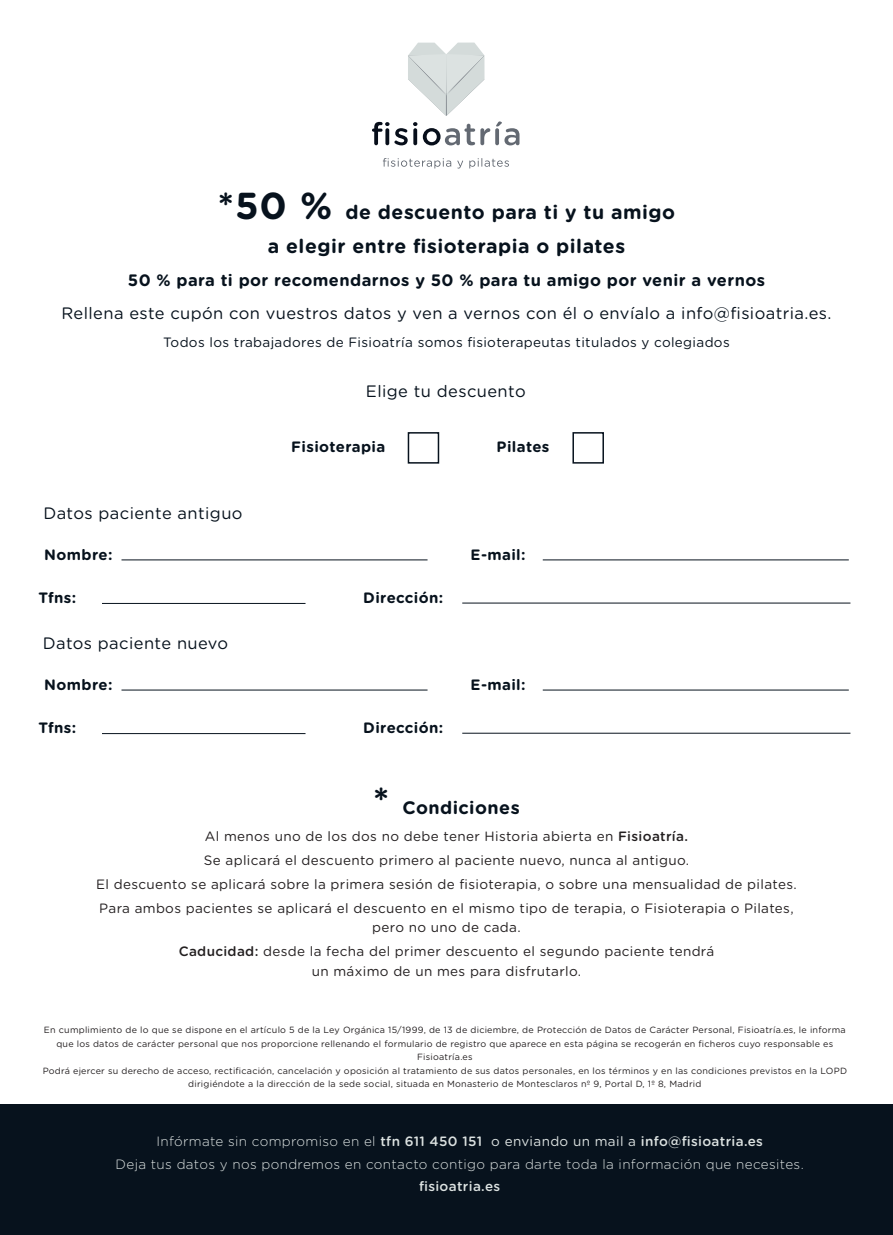
<style>
.page{position:relative;width:893px;height:1235px;background:#fff}
.page>*{position:absolute;margin:0;border:0;box-sizing:border-box;transform-origin:0 0}
.t1{font:700 19.5px/33px "Gotham Rounded";letter-spacing:.025em;color:#07121d;text-align:center}
.t2{font:700 18px "Gotham Rounded";letter-spacing:.025em;color:#07121d}
.t3{font:16.5px "Gotham Rounded";letter-spacing:.025em;color:#07121d}
.t4{font:700 16.5px "Gotham Rounded";letter-spacing:.025em;color:#07121d}
.t5{font:700 15px "Gotham Rounded";letter-spacing:.025em;color:#07121d}
.t6{font:13.5px/24px "Gotham Rounded";letter-spacing:.025em;color:#231f20;text-align:center}
.t7{font:300 13.5px/22.5px "Gotham Rounded";letter-spacing:.025em;color:#dce2e1;text-align:center}
.t8{font:13.5px "Gotham Rounded";letter-spacing:.025em;color:#07121d}
.t9{font:500 13.5px "Gotham Rounded";letter-spacing:.025em;color:#dce2e1}
.t10{font:9px/13.5px "Gotham Rounded";letter-spacing:.025em;color:#231f20;text-align:center}
.s1{font-size:37.5px}
.s2{font-weight:500}
.s3{font-weight:400}
</style>
<div class="page">
<svg style="left:383px;top:158px;width:68px;height:10px"></svg>
<svg style="left:457px;top:160px;width:6px;height:8px"></svg>
<svg style="left:469px;top:158px;width:40px;height:10px"></svg>
<svg style="left:372px;top:43px;width:147px;height:102px"></svg>
<div style="left:0;top:1103px;width:893px;height:131px;background:#07121d"></div>
<hr style="left:122px;top:559px;width:306px;height:1px;background:#07121d">
<hr style="left:102px;top:603px;width:203px;height:1px;background:#07121d">
<hr style="left:543px;top:559px;width:306px;height:1px;background:#07121d">
<hr style="left:462px;top:602px;width:388px;height:1px;background:#07121d">
<div style="left:408px;top:432px;width:31px;height:31px;border:2px solid #07121d"></div>
<div style="left:572px;top:432px;width:32px;height:31px;border:2px solid #07121d"></div>
<hr style="left:122px;top:689px;width:306px;height:1px;background:#07121d">
<hr style="left:102px;top:733px;width:203px;height:1px;background:#07121d">
<hr style="left:543px;top:689px;width:306px;height:1px;background:#07121d">
<hr style="left:462px;top:732px;width:388px;height:1px;background:#07121d">
<h1 class="t1" style="left:218px;top:195px;width:459px"><span class="s1">*50 %</span> de descuento para ti y tu amigo a elegir entre fisioterapia o pilates</h1>
<h3 class="t4" style="left:128px;top:267px;width:639px">50 % para ti por recomendarnos y 50 % para tu amigo por venir a vernos</h3>
<h3 class="t3" style="left:61px;top:301px;width:772px">Rellena este cupón con vuestros datos y ven a vernos con él o envíalo a info@fisioatria.es.</h3>
<h3 class="t8" style="left:163px;top:333px;width:568px">Todos los trabajadores de Fisioatría somos fisioterapeutas titulados y colegiados</h3>
<h3 class="t3" style="left:366px;top:379px;width:161px">Elige tu descuento</h3>
<h3 class="t3" style="left:43px;top:501px;width:201px">Datos paciente antiguo</h3>
<h3 class="t5" style="left:44px;top:543px;width:70px">Nombre:</h3>
<h3 class="t5" style="left:38px;top:586px;width:39px">Tfns:</h3>
<h3 class="t3" style="left:43px;top:631px;width:187px">Datos paciente nuevo</h3>
<h3 class="t5" style="left:44px;top:673px;width:70px">Nombre:</h3>
<h3 class="t5" style="left:38px;top:716px;width:39px">Tfns:</h3>
<h3 class="t5" style="left:291px;top:435px;width:96px">Fisioterapia</h3>
<h3 class="t5" style="left:497px;top:435px;width:54px">Pilates</h3>
<h3 class="t5" style="left:363px;top:586px;width:82px">Dirección:</h3>
<h3 class="t5" style="left:471px;top:543px;width:57px">E-mail:</h3>
<h3 class="t5" style="left:363px;top:716px;width:82px">Dirección:</h3>
<h3 class="t5" style="left:471px;top:673px;width:57px">E-mail:</h3>
<h2 class="t2" style="left:373px;top:793px;width:148px"><span class="s1">*</span> Condiciones</h2>
<p class="t6" style="left:96px;top:823px;width:702px">Al menos uno de los dos no debe tener Historia abierta en <span class="s2">Fisioatría.<br></span>Se aplicará el descuento primero al paciente nuevo, nunca al antiguo.<br>El descuento se aplicará sobre la primera sesión de fisioterapia, o sobre una mensualidad de pilates.<br>Para ambos pacientes se aplicará el descuento en el mismo tipo de terapia, o Fisioterapia o Pilates,</p>
<h3 class="t6" style="left:179px;top:914px;width:537px">pero no uno de cada.<br><span class="s2">Caducidad:</span> desde la fecha del primer descuento el segundo paciente tendrá</h3>
<h3 class="t6" style="left:312px;top:958px;width:271px">un máximo de un mes para disfrutarlo.</h3>
<p class="t10" style="left:43px;top:1022px;width:806px">En cumplimiento de lo que se dispone en el artículo 5 de la Ley Orgánica 15/1999, de 13 de diciembre, de Protección de Datos de Carácter Personal, Fisioatría.es, le informa que los datos de carácter personal que nos proporcione rellenando el formulario de registro que aparece en esta página se recogerán en ficheros cuyo responsable es Fisioatría.es<br>Podrá ejercer su derecho de acceso, rectificación, cancelación y oposición al tratamiento de sus datos personales, en los términos y en las condiciones previstos en la LOPD dirigiéndote a la dirección de la sede social, situada en Monasterio de Montesclaros nº 9, Portal D, 1º 8, Madrid</p>
<h3 class="t7" style="left:116px;top:1129px;width:690px">Infórmate sin compromiso en el <span class="s2">tfn 611 450 151</span> <span class="s3">o enviando un mail a</span> <span class="s2">info@fisioatria.es<br></span>Deja tus datos y nos pondremos en contacto contigo para darte toda la información que necesites.</h3>
<h3 class="t9" style="left:419px;top:1176px;width:83px">fisioatria.es</h3>
</div>
